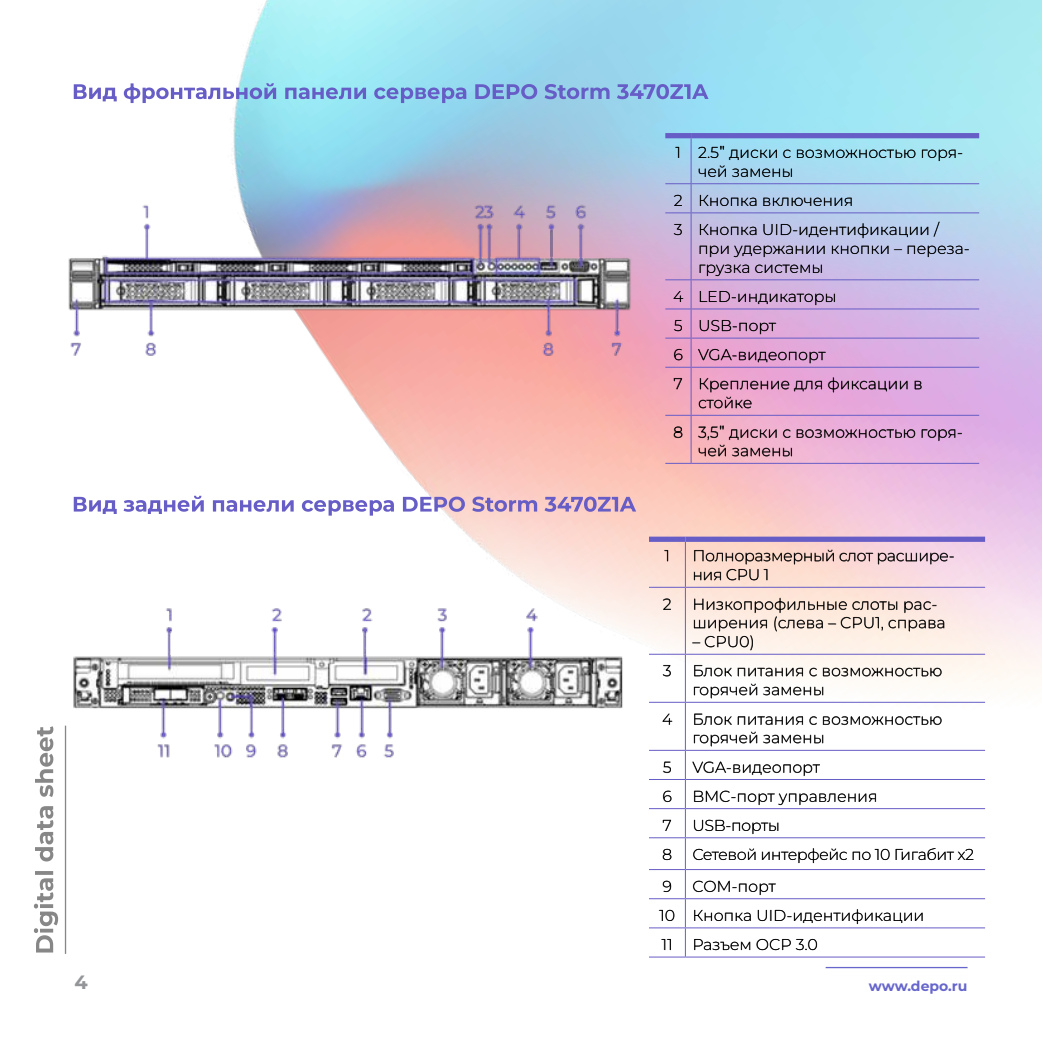
<style>
.page{position:relative;width:1042px;height:1042px;background:#fff}
.page>*{position:absolute;margin:0;border:0;box-sizing:border-box;transform-origin:0 0}
.t1{font:700 19.25px "Montserrat";color:#939598}
.t2{font:300 15.75px/18.9px "Montserrat";color:#000}
.t3{font:300 15.75px/18.9px "Montserrat";letter-spacing:-.02em;color:#000}
.t4{font:700 14px "Montserrat";color:#66c}
.s1{font-family:"Ubuntu"}
</style>
<div class="page">
<img style="left:36px;top:0;width:1006px;height:969px">
<hr style="left:825px;top:967px;width:142px;height:1px;background:#66c">
<svg style="left:34px;top:726px;width:24px;height:226px"></svg>
<hr style="left:65px;top:725px;width:1px;height:229px;background:#878787">
<div style="left:649px;top:536px;width:36px;height:6px;background:#675dc6"></div>
<div style="left:685px;top:536px;width:300px;height:6px;background:#675dc6"></div>
<hr style="left:685px;top:542px;width:1px;height:45px;background:#675dc6">
<hr style="left:649px;top:587px;width:36px;height:1px;background:#675dc6">
<hr style="left:685px;top:587px;width:300px;height:1px;background:#675dc6">
<hr style="left:685px;top:588px;width:1px;height:66px;background:#675dc6">
<hr style="left:649px;top:654px;width:36px;height:1px;background:#675dc6">
<hr style="left:685px;top:654px;width:300px;height:1px;background:#675dc6">
<hr style="left:685px;top:655px;width:1px;height:47px;background:#675dc6">
<hr style="left:649px;top:702px;width:36px;height:1px;background:#675dc6">
<hr style="left:685px;top:702px;width:300px;height:1px;background:#675dc6">
<hr style="left:685px;top:703px;width:1px;height:47px;background:#675dc6">
<hr style="left:649px;top:750px;width:36px;height:1px;background:#675dc6">
<hr style="left:685px;top:750px;width:300px;height:1px;background:#675dc6">
<hr style="left:649px;top:779px;width:36px;height:1px;background:#675dc6">
<hr style="left:685px;top:779px;width:300px;height:1px;background:#675dc6">
<hr style="left:649px;top:808px;width:36px;height:1px;background:#675dc6">
<hr style="left:685px;top:808px;width:300px;height:1px;background:#675dc6">
<svg style="left:685px;top:751px;width:1px;height:86px"></svg>
<hr style="left:649px;top:837px;width:36px;height:1px;background:#675dc6">
<hr style="left:685px;top:837px;width:300px;height:1px;background:#675dc6">
<hr style="left:685px;top:838px;width:1px;height:31px;background:#675dc6">
<hr style="left:649px;top:869px;width:36px;height:1px;background:#675dc6">
<hr style="left:685px;top:869px;width:300px;height:1px;background:#675dc6">
<hr style="left:649px;top:898px;width:36px;height:1px;background:#675dc6">
<hr style="left:685px;top:898px;width:300px;height:1px;background:#675dc6">
<hr style="left:649px;top:927px;width:36px;height:1px;background:#675dc6">
<hr style="left:685px;top:927px;width:300px;height:1px;background:#675dc6">
<svg style="left:685px;top:870px;width:1px;height:86px"></svg>
<hr style="left:649px;top:956px;width:36px;height:1px;background:#675dc6">
<hr style="left:685px;top:956px;width:300px;height:1px;background:#675dc6">
<svg style="left:694px;top:939px;width:123px;height:11px"></svg>
<svg style="left:662px;top:939px;width:9px;height:11px"></svg>
<svg style="left:694px;top:909px;width:228px;height:15px"></svg>
<svg style="left:659px;top:910px;width:15px;height:11px"></svg>
<svg style="left:693px;top:880px;width:83px;height:15px"></svg>
<svg style="left:663px;top:880px;width:8px;height:12px"></svg>
<svg style="left:693px;top:848px;width:280px;height:15px"></svg>
<svg style="left:663px;top:849px;width:8px;height:11px"></svg>
<svg style="left:694px;top:820px;width:84px;height:14px"></svg>
<svg style="left:663px;top:820px;width:8px;height:11px"></svg>
<svg style="left:694px;top:790px;width:182px;height:15px"></svg>
<svg style="left:663px;top:790px;width:8px;height:12px"></svg>
<svg style="left:692px;top:761px;width:128px;height:14px"></svg>
<svg style="left:663px;top:761px;width:8px;height:11px"></svg>
<svg style="left:694px;top:732px;width:129px;height:14px"></svg>
<svg style="left:694px;top:713px;width:247px;height:11px"></svg>
<svg style="left:663px;top:713px;width:9px;height:11px"></svg>
<svg style="left:694px;top:684px;width:129px;height:14px"></svg>
<svg style="left:694px;top:665px;width:247px;height:11px"></svg>
<svg style="left:663px;top:665px;width:8px;height:11px"></svg>
<svg style="left:692px;top:598px;width:252px;height:52px;background:#eadad1"></svg>
<svg style="left:663px;top:598px;width:8px;height:11px"></svg>
<svg style="left:694px;top:550px;width:259px;height:30px;background:#e7c9c4"></svg>
<svg style="left:664px;top:550px;width:4px;height:11px"></svg>
<svg style="left:74px;top:83px;width:634px;height:20px;background:#99b8e4"></svg>
<svg style="left:74px;top:496px;width:562px;height:20px"></svg>
<div style="left:665px;top:133px;width:26px;height:5px;background:#675dc6"></div>
<div style="left:691px;top:133px;width:288px;height:5px;background:#675dc6"></div>
<hr style="left:690px;top:138px;width:1px;height:45px;background:#675dc6">
<hr style="left:691px;top:183px;width:288px;height:1px;background:#675dc6">
<hr style="left:691px;top:212px;width:288px;height:1px;background:#675dc6">
<hr style="left:690px;top:213px;width:1px;height:66px;background:#675dc6">
<hr style="left:691px;top:279px;width:288px;height:1px;background:#675dc6">
<hr style="left:691px;top:308px;width:288px;height:1px;background:#675dc6">
<hr style="left:691px;top:338px;width:288px;height:1px;background:#675dc6">
<hr style="left:691px;top:367px;width:288px;height:1px;background:#675dc6">
<hr style="left:690px;top:368px;width:1px;height:47px;background:#675dc6">
<svg style="left:665px;top:415px;width:26px;height:1px"></svg>
<hr style="left:691px;top:415px;width:288px;height:1px;background:#675dc6">
<hr style="left:690px;top:416px;width:1px;height:47px;background:#675dc6">
<svg style="left:665px;top:463px;width:26px;height:1px"></svg>
<hr style="left:691px;top:463px;width:288px;height:1px;background:#675dc6">
<svg style="left:698px;top:425px;width:264px;height:31px;background:#dda6c6"></svg>
<svg style="left:674px;top:426px;width:8px;height:11px"></svg>
<svg style="left:699px;top:378px;width:222px;height:30px;background:#d69ac5"></svg>
<svg style="left:674px;top:378px;width:8px;height:11px"></svg>
<svg style="left:698px;top:349px;width:127px;height:14px;background:#c88eb6"></svg>
<svg style="left:700px;top:320px;width:76px;height:14px"></svg>
<svg style="left:700px;top:291px;width:135px;height:14px;background:#bb96be"></svg>
<svg style="left:665px;top:279px;width:26px;height:89px;background:#da9bc4"></svg>
<svg style="left:700px;top:265px;width:122px;height:11px"></svg>
<svg style="left:700px;top:246px;width:269px;height:11px;background:#a7a4c3"></svg>
<svg style="left:700px;top:222px;width:239px;height:16px;background:#a9b0ce"></svg>
<svg style="left:674px;top:224px;width:8px;height:11px"></svg>
<svg style="left:700px;top:195px;width:151px;height:11px;background:#97abc5"></svg>
<svg style="left:665px;top:183px;width:26px;height:30px"></svg>
<svg style="left:698px;top:146px;width:264px;height:31px;background:#9acee1"></svg>
<svg style="left:675px;top:147px;width:4px;height:11px"></svg>
<img style="left:57px;top:189px;width:584px;height:190px">
<img style="left:57px;top:589px;width:584px;height:174px">
<p class="t2" style="left:698px;top:142px;width:267px;text-indent:-23px">1 2.5<span class="s1">"</span> диски с возможностью горя&shy;чей замены</p>
<p class="t2" style="left:674px;top:185px;width:267px;line-height:29.1px">2 Кнопка включения<br>3 Кнопка UID-идентификации /</p>
<p class="t2" style="left:698px;top:238px;width:273px">при удержании кнопки – переза&shy;грузка системы</p>
<p class="t2" style="left:673px;top:281px;width:251px;line-height:29.2px">4 LED-индикаторы<br>5 USB-порт<br>6 VGA-видеопорт<br>7 Крепление для фиксации в</p>
<p class="t2" style="left:673px;top:388px;width:291px;line-height:29.1px;text-indent:25px">стойке<br>8 3,5<span class="s1">"</span> диски с возможностью горя-</p>
<p class="t2" style="left:698px;top:441px;width:97px">чей замены</p>
<p class="t2" style="left:664px;top:546px;width:7px">1</p>
<p class="t3" style="left:692px;top:546px;width:264px">Полноразмерный слот расшире&shy;ния CPU 1</p>
<p class="t2" style="left:663px;top:594px;width:10px">2</p>
<p class="t2" style="left:692px;top:594px;width:255px">Низкопрофильные слоты рас&shy;ширения (слева – CPU1, справа</p>
<p class="t2" style="left:692px;top:632px;width:64px">– CPU0)</p>
<p class="t2" style="left:663px;top:661px;width:10px">3</p>
<p class="t2" style="left:692px;top:661px;width:252px">Блок питания с возможностью горячей замены</p>
<p class="t2" style="left:662px;top:709px;width:12px">4</p>
<p class="t2" style="left:692px;top:709px;width:252px">Блок питания с возможностью горячей замены</p>
<p class="t2" style="left:663px;top:757px;width:10px">5</p>
<p class="t2" style="left:692px;top:757px;width:129px">VGA-видеопорт</p>
<p class="t2" style="left:662px;top:786px;width:11px">6</p>
<p class="t2" style="left:692px;top:786px;width:187px">BMC-порт управления</p>
<p class="t2" style="left:662px;top:815px;width:11px">7</p>
<p class="t3" style="left:692px;top:815px;width:89px">USB-порты</p>
<p class="t2" style="left:662px;top:844px;width:11px">8</p>
<p class="t3" style="left:692px;top:844px;width:283px">Сетевой интерфейс по 10 Гигабит х2</p>
<p class="t2" style="left:662px;top:876px;width:11px">9</p>
<p class="t2" style="left:659px;top:871px;width:266px;line-height:29.2px;text-indent:33px">COM-порт<br>10 Кнопка UID-идентификации<br>11 Разъем OCP 3.0</p>
<p class="t1" style="left:74px;top:969px;width:15px">4</p>
<p class="t4" style="left:869px;top:976px;width:100px">www.depo.ru</p>
</div>
